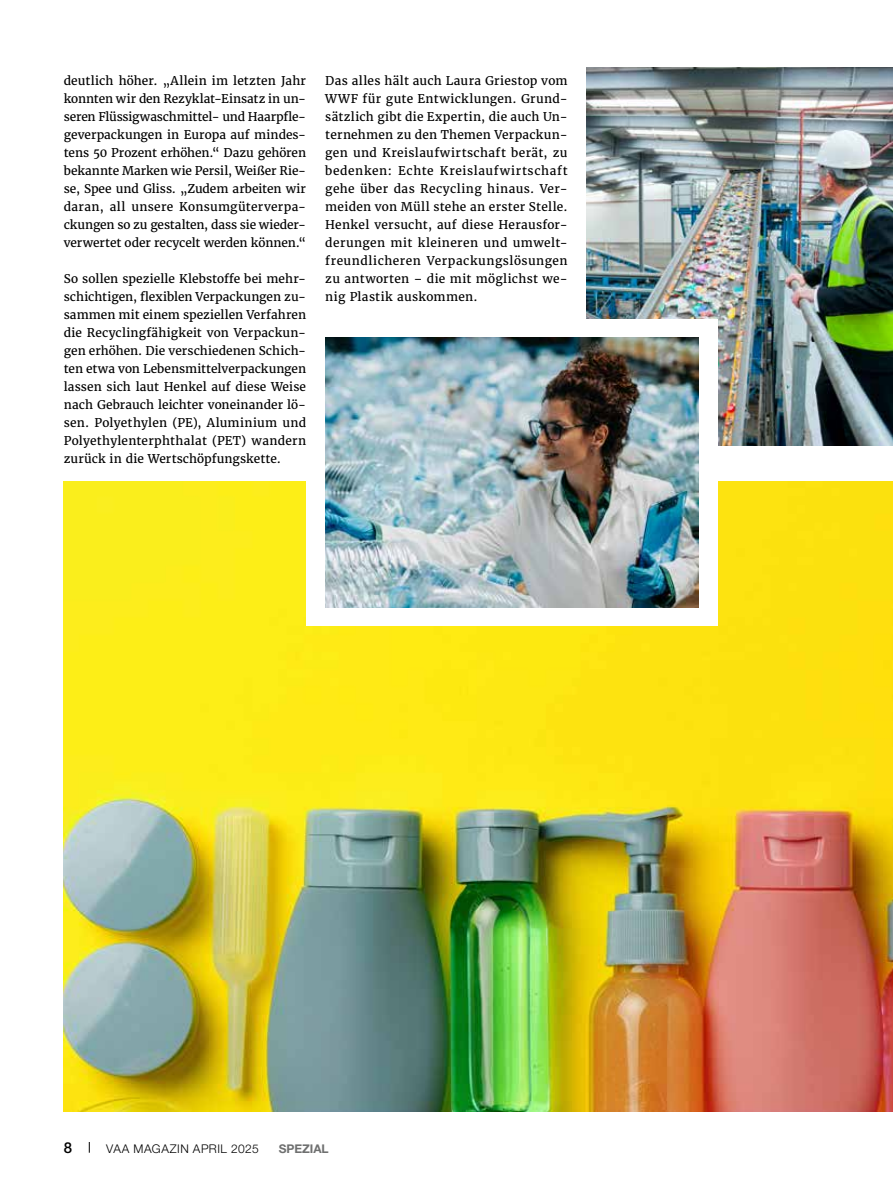
<style>
.page{position:relative;width:893px;height:1191px;background:#fff}
.page>*{position:absolute;margin:0;border:0;box-sizing:border-box;transform-origin:0 0}
.t1{font:500 15px "Helvetica Neue LT Pro";color:#000}
.t2{font:12px/18px "Merriweather";letter-spacing:.01em;color:#000;text-align:justify}
.t3{font:300 12px "Helvetica Neue LT Pro";letter-spacing:.04em;color:#000}
.t4{font:700 12px "Helvetica Neue LT Pro";color:#6f7070}
</style>
<div class="page">
<img style="left:64px;top:481px;width:829px;height:630px">
<img style="left:587px;top:67px;width:306px;height:379px">
<div style="left:306px;top:319px;width:412px;height:306px;background:#fff"></div>
<img style="left:325px;top:337px;width:373px;height:270px">
<p class="t2" style="left:64px;top:72px;width:244px">deutlich höher. „Allein im letzten Jahr konnten wir den Rezyklat-Einsatz in un&shy;seren Flüssigwaschmittel- und Haarpfle&shy;geverpackungen in Europa auf mindes&shy;tens 50 Prozent erhöhen.“ Dazu gehören bekannte Marken wie Persil, Weißer Rie&shy;se, Spee und Gliss. „Zudem arbeiten wir daran, all unsere Konsumgüterverpa&shy;ckungen so zu gestalten, dass sie wieder&shy;verwertet oder recycelt werden können.“</p>
<p class="t2" style="left:64px;top:270px;width:244px">So sollen spezielle Klebstoffe bei mehr&shy;schichtigen, flexiblen Verpackungen zu&shy;sammen mit einem speziellen Verfahren die Recyclingfähigkeit von Verpackun&shy;gen erhöhen. Die verschiedenen Schich&shy;ten etwa von Lebensmittelverpackungen lassen sich laut Henkel auf diese Weise nach Gebrauch leichter voneinander lö&shy;sen. Polyethylen (PE), Aluminium und Polyethylenterphthalat (PET) wandern zurück in die Wertschöpfungskette.</p>
<p class="t2" style="left:325px;top:72px;width:244px">Das alles hält auch Laura Griestop vom WWF für gute Entwicklungen. Grund&shy;sätzlich gibt die Expertin, die auch Un&shy;ternehmen zu den Themen Verpackun&shy;gen und Kreislaufwirtschaft berät, zu bedenken: Echte Kreislaufwirtschaft gehe über das Recycling hinaus. Ver&shy;meiden von Müll stehe an erster Stelle.<br>Henkel versucht, auf diese Herausfor&shy;derungen mit kleineren und umwelt&shy;freundlicheren Verpackungslösungen zu antworten – die mit möglichst we&shy;nig Plastik auskommen.</p>
<p class="t1" style="left:64px;top:1138px;width:10px">8</p>
<p class="t3" style="left:106px;top:1141px;width:154px">VAA MAGAZIN APRIL 2025</p>
<p class="t4" style="left:279px;top:1141px;width:51px">SPEZIAL</p>
</div>
